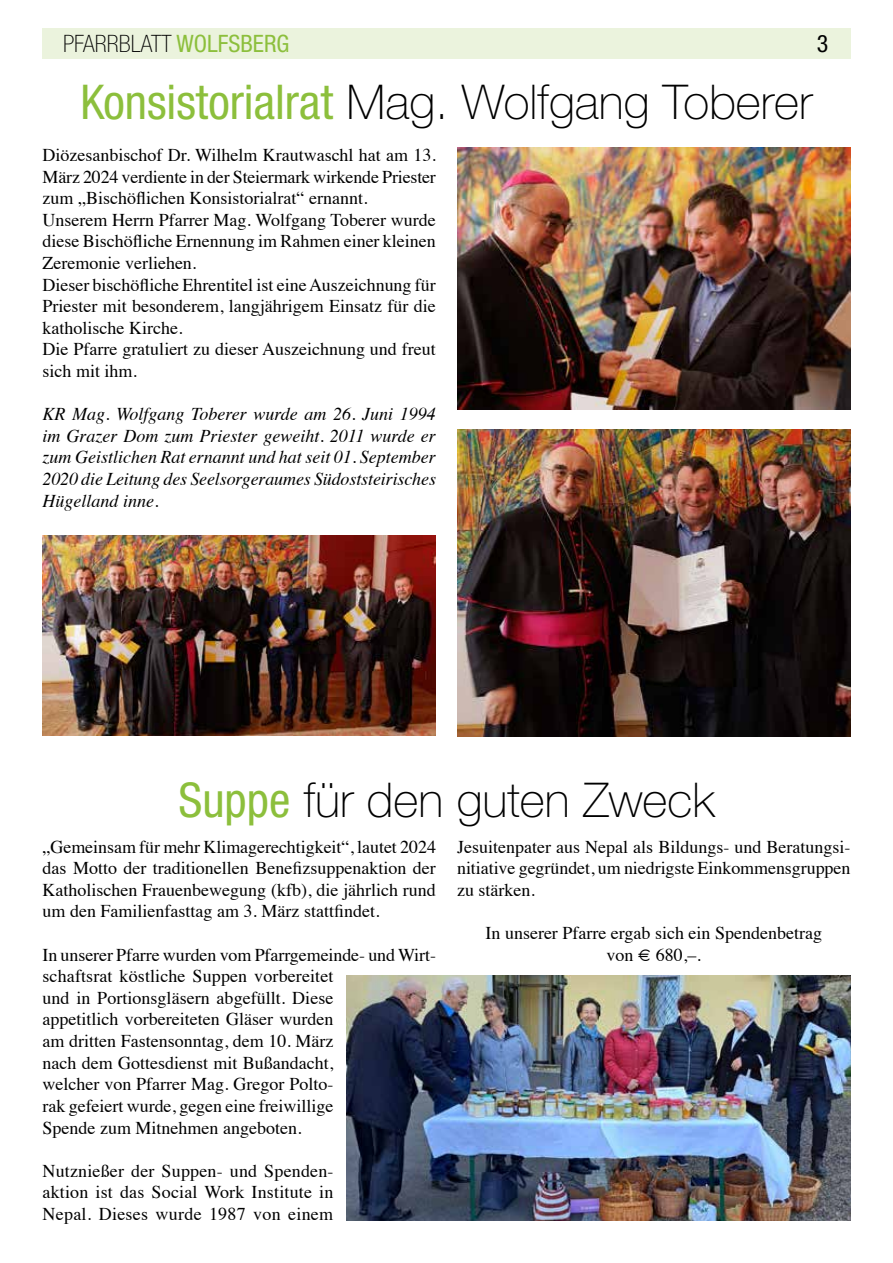
<style>
.page{position:relative;width:893px;height:1263px;background:#fff}
.page>*{position:absolute;margin:0;border:0;box-sizing:border-box;transform-origin:0 0}
.t1{font:100 48px "Helvetica Neue LT Pro";color:#000}
.t2{font:100 condensed 24px "Helvetica Neue LT Pro";color:#000}
.t3{font:condensed 24px "Helvetica Neue LT Pro";color:#000}
.t4{font:18px/21.6px "Times";color:#000;text-align:justify}
.t5{font:italic 18px/21.6px "Times";letter-spacing:-.005em;color:#000;text-align:justify}
.s1{font-weight:400;color:#8cbf3c}
.s2{font-weight:400;font-stretch:condensed;color:#8cbf3c}
</style>
<div class="page">
<div style="left:43px;top:28px;width:808px;height:30px;background:#ebf3dd"></div>
<img style="left:43px;top:535px;width:393px;height:201px">
<img style="left:457px;top:147px;width:393px;height:263px">
<img style="left:457px;top:429px;width:393px;height:307px">
<img style="left:346px;top:975px;width:504px;height:245px">
<h2 class="t2" style="left:63px;top:30px;width:228px">PFARRBLATT <span class="s1">WOLFSBERG</span></h2>
<h2 class="t3" style="left:817px;top:29px;width:13px">3</h2>
<h1 class="t1" style="left:81px;top:75px;width:733px"><span class="s2">Konsistorialrat</span> Mag. Wolfgang Toberer</h1>
<p class="t4" style="left:43px;top:143px;width:395px;text-align:left">Diözesanbischof Dr. Wilhelm Krautwaschl hat am 13.<br>März 2024 verdiente in der Steiermark wirkende Priester zum „Bischöflichen Konsistorialrat“ ernannt.<br>Unserem Herrn Pfarrer Mag. Wolfgang Toberer wurde diese Bischöfliche Ernennung im Rahmen einer kleinen Zeremonie verliehen.<br>Dieser bischöfliche Ehrentitel ist eine Auszeichnung für Priester mit besonderem, langjährigem Einsatz für die katholische Kirche.<br>Die Pfarre gratuliert zu dieser Auszeichnung und freut sich mit ihm.</p>
<p class="t5" style="left:43px;top:402px;width:395px">KR Mag. Wolfgang Toberer wurde am 26. Juni 1994 im Grazer Dom zum Priester geweiht. 2011 wurde er zum Geistlichen Rat ernannt und hat seit 01. September 2020 die Leitung des Seelsorgeraumes Südoststeirisches Hügelland inne.</p>
<h1 class="t1" style="left:178px;top:772px;width:538px"><span class="s2">Suppe</span> für den guten Zweck</h1>
<p class="t4" style="left:457px;top:834px;width:395px">Jesuitenpater aus Nepal als Bildungs- und Beratungsi&shy;nitiative gegründet, um niedrigste Einkommensgruppen zu stärken.</p>
<p class="t4" style="left:485px;top:921px;width:338px;text-align:center">In unserer Pfarre ergab sich ein Spendenbetrag von € 680,–.</p>
<p class="t4" style="left:43px;top:834px;width:395px">„Gemeinsam für mehr Klimagerechtigkeit“, lautet 2024 das Motto der traditionellen Benefizsuppenaktion der Katholischen Frauenbewegung (kfb), die jährlich rund um den Familienfasttag am 3. März stattfindet.</p>
<p class="t4" style="left:43px;top:942px;width:395px;text-align:left">In unserer Pfarre wurden vom Pfarrgemeinde- und Wirt&shy;schaftsrat köstliche Suppen vorbereitet<br>und in Portionsgläsern abgefüllt. Diese<br>appetitlich vorbereiteten Gläser wurden<br>am dritten Fastensonntag, dem 10. März<br>nach dem Gottesdienst mit Bußandacht,<br>welcher von Pfarrer Mag. Gregor Polto-<br>rak gefeiert wurde, gegen eine freiwillige<br>Spende zum Mitnehmen angeboten.</p>
<p class="t4" style="left:43px;top:1158px;width:292px">Nutznießer der Suppen- und Spenden&shy;aktion ist das Social Work Institute in Nepal. Dieses wurde 1987 von einem</p>
</div>
